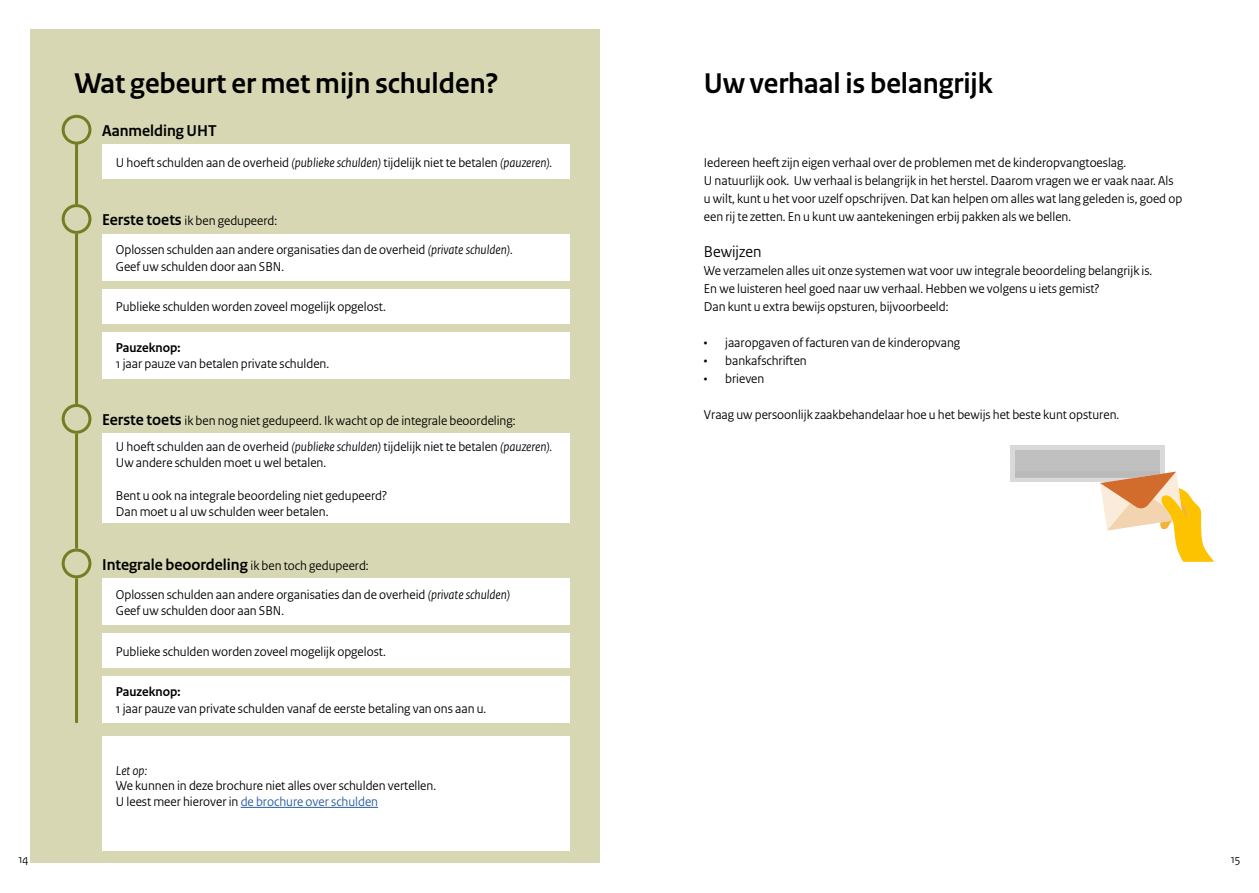
<style>
.page{position:relative;width:1259px;height:893px;background:#fff}
.page>*{position:absolute;margin:0;border:0;box-sizing:border-box;transform-origin:0 0}
.t1{font:700 30px "Rijksoverheid Sans Heading";color:#000}
.t2{font:700 16.5px "Rijksoverheid Sans Heading";color:#000}
.t3{font:16.5px "Rijksoverheid Sans Heading";color:#000}
.t4{font:13.5px/18px "Rijksoverheid Sans Heading";color:#000}
.t5{font:700 13.5px "Rijksoverheid Sans Heading";color:#000}
.t6{font:italic 13.5px "Rijksoverheid Sans Heading";color:#000}
.t7{font:12px "Rijksoverheid Sans Heading";color:#000}
.s1{font-style:italic}
.s2{font-weight:700;font-size:16.5px}
.s3{font-weight:400;font-size:13.5px}
.s4{color:#275b9b}
</style>
<div class="page">
<div style="left:30px;top:30px;width:570px;height:833px;background:#d7d8b3"></div>
<div style="left:102px;top:676px;width:468px;height:47px;background:#fff"></div>
<div style="left:102px;top:634px;width:468px;height:34px;background:#fff"></div>
<div style="left:102px;top:434px;width:468px;height:89px;background:#fff"></div>
<div style="left:102px;top:332px;width:468px;height:46px;background:#fff"></div>
<div style="left:102px;top:289px;width:468px;height:34px;background:#fff"></div>
<div style="left:102px;top:234px;width:468px;height:47px;background:#fff"></div>
<div style="left:102px;top:145px;width:468px;height:34px;background:#fff"></div>
<div style="left:102px;top:736px;width:468px;height:114px;background:#fff"></div>
<hr style="left:241px;top:807px;width:137px;height:1px;background:#275b9b">
<div style="left:62px;top:115px;width:29px;height:30px;border:3px solid #767c24;border-radius:50%"></div>
<div style="left:62px;top:204px;width:29px;height:30px;border:3px solid #767c24;border-radius:50%"></div>
<div style="left:62px;top:404px;width:29px;height:30px;border:3px solid #767c24;border-radius:50%"></div>
<div style="left:62px;top:549px;width:29px;height:29px;border:3px solid #767c24;border-radius:50%"></div>
<hr style="left:75px;top:142px;width:3px;height:62px;background:#767c24">
<hr style="left:75px;top:234px;width:3px;height:170px;background:#767c24">
<hr style="left:75px;top:434px;width:3px;height:115px;background:#767c24">
<hr style="left:75px;top:578px;width:3px;height:145px;background:#767c24">
<div style="left:102px;top:578px;width:468px;height:47px;background:#fff"></div>
<div style="left:1010px;top:445px;width:154px;height:37px;background:#d9d9d9"></div>
<div style="left:1014px;top:450px;width:145px;height:27px;background:#c1c0c0"></div>
<div style="left:1014px;top:471px;width:145px;height:6px;background:#bbbaba"></div>
<svg style="left:1100px;top:472px;width:114px;height:90px"></svg>
<p class="t7" style="left:18px;top:852px;width:12px">14</p>
<h1 class="t1" style="left:74px;top:66px;width:425px">Wat gebeurt er met mijn schulden?</h1>
<p class="t2" style="left:102px;top:121px;width:116px">Aanmelding UHT</p>
<p class="t4" style="left:116px;top:153px;width:438px">U hoeft schulden aan de overheid <span class="s1">(publieke schulden)</span> tijdelijk niet te betalen <span class="s1">(pauzeren).</span></p>
<p class="t4" style="left:102px;top:212px;width:177px"><span class="s2">Eerste toets</span> ik ben gedupeerd:</p>
<p class="t4" style="left:116px;top:242px;width:398px;line-height:16.5px">Oplossen schulden aan andere organisaties dan de overheid <span class="s1">(private schulden).<br></span>Geef uw schulden door aan SBN.</p>
<p class="t4" style="left:116px;top:298px;width:271px">Publieke schulden worden zoveel mogelijk opgelost.</p>
<p class="t5" style="left:116px;top:340px;width:66px">Pauzeknop:</p>
<p class="t4" style="left:116px;top:355px;width:215px">1 jaar pauze van betalen private schulden.</p>
<p class="t4" style="left:102px;top:412px;width:415px"><span class="s2">Eerste toets</span> ik ben nog niet gedupeerd. Ik wacht op de integrale beoordeling:</p>
<p class="t4" style="left:116px;top:439px;width:438px;line-height:16.2px">U hoeft schulden aan de overheid <span class="s1">(publieke schulden)</span> tijdelijk niet te betalen <span class="s1">(pauzeren).<br></span>Uw andere schulden moet u wel betalen.</p>
<p class="t4" style="left:116px;top:487px;width:273px;line-height:16.2px">Bent u ook na integrale beoordeling niet gedupeerd?<br>Dan moet u al uw schulden weer betalen.</p>
<p class="t2" style="left:102px;top:555px;width:268px">Integrale beoordeling <span class="s3">ik ben toch gedupeerd:</span></p>
<p class="t4" style="left:116px;top:586px;width:396px;line-height:16.5px">Oplossen schulden aan andere organisaties dan de overheid <span class="s1">(private schulden)<br></span>Geef uw schulden door aan SBN.</p>
<p class="t4" style="left:116px;top:642px;width:271px">Publieke schulden worden zoveel mogelijk opgelost.</p>
<p class="t5" style="left:116px;top:684px;width:66px">Pauzeknop:</p>
<p class="t4" style="left:116px;top:700px;width:372px">1 jaar pauze van private schulden vanaf de eerste betaling van ons aan u.</p>
<p class="t6" style="left:116px;top:762px;width:33px">Let op:</p>
<p class="t4" style="left:116px;top:778px;width:322px;line-height:15.8px">We kunnen in deze brochure niet alles over schulden vertellen.<br>U leest meer hierover in <span class="s4">de brochure over schulden</span></p>
<h1 class="t1" style="left:704px;top:66px;width:290px">Uw verhaal is belangrijk</h1>
<p class="t4" style="left:704px;top:154px;width:480px">Iedereen heeft zijn eigen verhaal over de problemen met de kinderopvangtoeslag.<br>U natuurlijk ook. Uw verhaal is belangrijk in het herstel. Daarom vragen we er vaak naar. Als u wilt, kunt u het voor uzelf opschrijven. Dat kan helpen om alles wat lang geleden is, goed op een rij te zetten. En u kunt uw aantekeningen erbij pakken als we bellen.</p>
<p class="t3" style="left:704px;top:243px;width:59px">Bewijzen</p>
<p class="t4" style="left:704px;top:262px;width:450px">We verzamelen alles uit onze systemen wat voor uw integrale beoordeling belangrijk is.<br>En we luisteren heel goed naar uw verhaal. Hebben we volgens u iets gemist?<br>Dan kunt u extra bewijs opsturen, bijvoorbeeld:</p>
<p class="t4" style="left:704px;top:334px;width:258px">• jaaropgaven of facturen van de kinderopvang</p>
<p class="t4" style="left:704px;top:352px;width:104px">• bankafschriften</p>
<p class="t4" style="left:704px;top:370px;width:62px">• brieven</p>
<p class="t4" style="left:704px;top:406px;width:417px">Vraag uw persoonlijk zaakbehandelaar hoe u het bewijs het beste kunt opsturen.</p>
<p class="t7" style="left:1230px;top:852px;width:11px">15</p>
</div>
